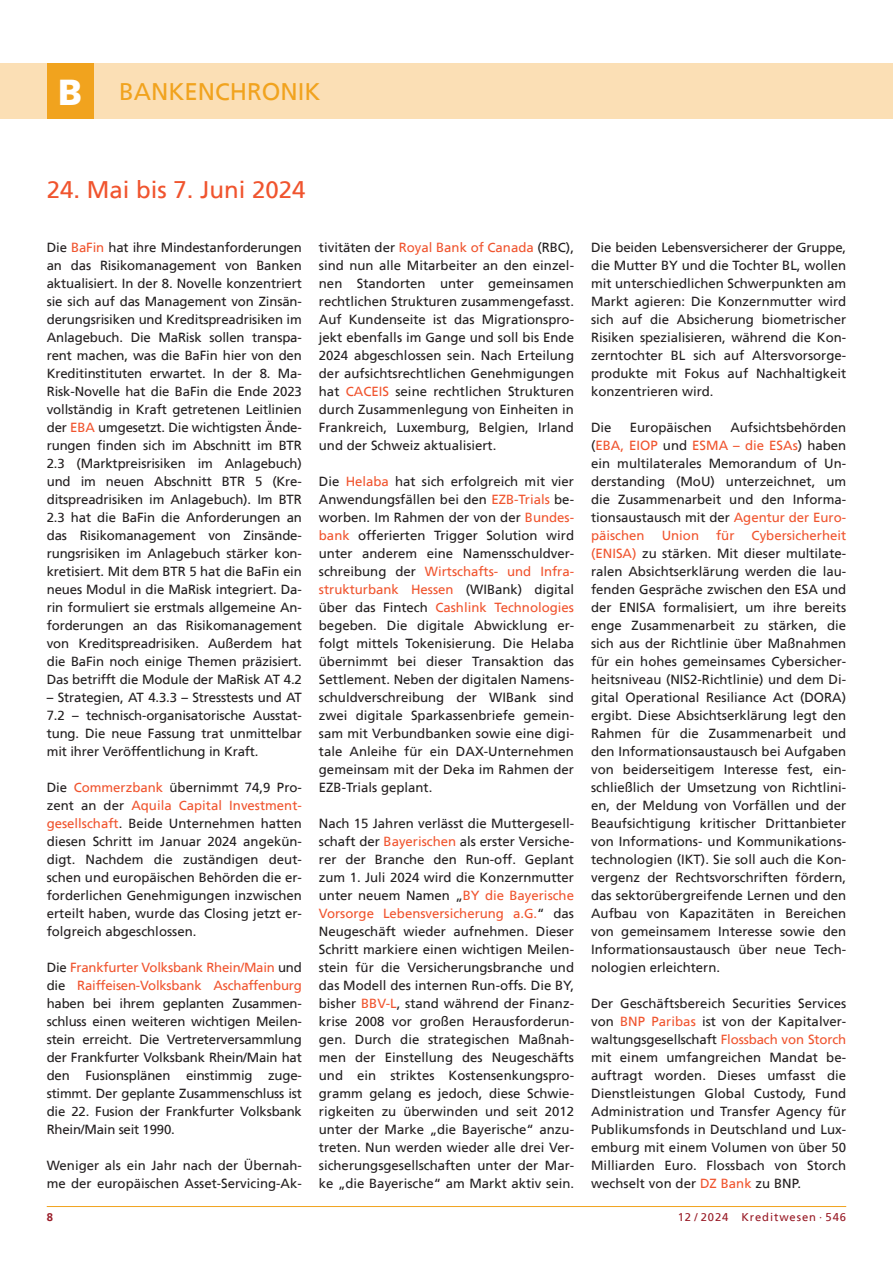
<style>
.page{position:relative;width:893px;height:1263px;background:#fff}
.page>*{position:absolute;margin:0;border:0;box-sizing:border-box;transform-origin:0 0}
.t1{font:24px "Frutiger";color:#f0542e}
.t2{font:24px "Frutiger";color:#f1a31e}
.t3{font:13.2px/18px "Frutiger";color:#231f20;text-align:justify}
.t4{font:13.2px "Frutiger";color:#f0542e}
.t5{font:11.25px "Frutiger";letter-spacing:.08em;color:#981a26}
.t6{font:700 11.25px "Frutiger";color:#981a26}
.s1{font-weight:900;font-size:36px;color:#fff}
.s2{color:#f0542e}
</style>
<div class="page">
<div style="left:0;top:64px;width:893px;height:55px;background:#fbdfb5"></div>
<hr style="left:47px;top:1206px;width:799px;height:1px;background:#f1a31e">
<div style="left:47px;top:64px;width:47px;height:55px;background:#f1a31e"></div>
<h1 class="t2" style="left:58px;top:81px;width:264px"><span class="s1">B</span> BANKENCHRONIK</h1>
<h1 class="t1" style="left:47px;top:179px;width:260px">24. Mai bis 7. Juni 2024</h1>
<p class="t3" style="left:47px;top:239px;width:257px">Die <span class="s2">BaFin</span> hat ihre Mindestanforderungen an das Risikomanagement von Banken aktualisiert. In der 8. Novelle konzentriert sie sich auf das Management von Zinsän&shy;derungsrisiken und Kreditspreadrisiken im Anlagebuch. Die MaRisk sollen transpa&shy;rent machen, was die BaFin hier von den Kreditinstituten erwartet. In der 8. Ma-Risk-Novelle hat die BaFin die Ende 2023 vollständig in Kraft getretenen Leitlinien der <span class="s2">EBA</span> umgesetzt. Die wichtigsten Ände&shy;rungen finden sich im Abschnitt im BTR 2.3 (Marktpreisrisiken im Anlagebuch) und im neuen Abschnitt BTR 5 (Kre&shy;ditspreadrisiken im Anlagebuch). Im BTR 2.3 hat die BaFin die Anforderungen an das Risikomanagement von Zinsände&shy;rungsrisiken im Anlagebuch stärker kon&shy;kretisiert. Mit dem BTR 5 hat die BaFin ein neues Modul in die MaRisk integriert. Da&shy;rin formuliert sie erstmals allgemeine An&shy;forderungen an das Risikomanagement von Kreditspreadrisiken. Außerdem hat die BaFin noch einige Themen präzisiert.<br>Das betrifft die Module der MaRisk AT 4.2</p>
<p class="t3" style="left:47px;top:689px;width:257px">– Strategien, AT 4.3.3 – Stresstests und AT 7.2 – technisch-organisatorische Ausstat&shy;tung. Die neue Fassung trat unmittelbar mit ihrer Veröffentlichung in Kraft.</p>
<p class="t3" style="left:47px;top:779px;width:257px">Die <span class="s2">Commerzbank</span> übernimmt 74,9 Pro&shy;zent an der <span class="s2">Aquila Capital Investment&shy;gesellschaft</span>. Beide Unternehmen hatten diesen Schritt im Januar 2024 angekün&shy;digt. Nachdem die zuständigen deut&shy;schen und europäischen Behörden die er&shy;forderlichen Genehmigungen inzwischen erteilt haben, wurde das Closing jetzt er&shy;folgreich abgeschlossen.</p>
<p class="t3" style="left:47px;top:959px;width:257px">Die <span class="s2">Frankfurter Volksbank Rhein/Main</span> und die <span class="s2">Raiffeisen-Volksbank Aschaffenburg </span>haben bei ihrem geplanten Zusammen&shy;schluss einen weiteren wichtigen Meilen&shy;stein erreicht. Die Vertreterversammlung der Frankfurter Volksbank Rhein/Main hat den Fusionsplänen einstimmig zuge&shy;stimmt. Der geplante Zusammenschluss ist die 22. Fusion der Frankfurter Volksbank Rhein/Main seit 1990.</p>
<p class="t3" style="left:47px;top:1157px;width:257px">Weniger als ein Jahr nach der Übernah&shy;me der europäischen Asset-Servicing-Ak-</p>
<p class="t3" style="left:319px;top:239px;width:257px">tivitäten der <span class="s2">Royal Bank of Canada</span> (RBC), sind nun alle Mitarbeiter an den einzel&shy;nen Standorten unter gemeinsamen rechtlichen Strukturen zusammengefasst.<br>Auf Kundenseite ist das Migrationspro&shy;jekt ebenfalls im Gange und soll bis Ende 2024 abgeschlossen sein. Nach Erteilung der aufsichtsrechtlichen Genehmigungen hat <span class="s2">CACEIS</span> seine rechtlichen Strukturen durch Zusammenlegung von Einheiten in Frankreich, Luxemburg, Belgien, Irland und der Schweiz aktualisiert.</p>
<p class="t3" style="left:319px;top:473px;width:257px">Die <span class="s2">Helaba</span> hat sich erfolgreich mit vier Anwendungsfällen bei den <span class="s2">EZB-Trials</span> be&shy;worben. Im Rahmen der von der <span class="s2">Bundes&shy;bank</span> offerierten Trigger Solution wird unter anderem eine Namensschuldver&shy;schreibung der <span class="s2">Wirtschafts- und Infra&shy;strukturbank Hessen</span> (WIBank) digital über das Fintech <span class="s2">Cashlink Technologies </span>begeben. Die digitale Abwicklung er&shy;folgt mittels Tokenisierung. Die Helaba übernimmt bei dieser Transaktion das Settlement. Neben der digitalen Namens&shy;schuldverschreibung der WIBank sind zwei digitale Sparkassenbriefe gemein&shy;sam mit Verbundbanken sowie eine digi&shy;tale Anleihe für ein DAX-Unternehmen gemeinsam mit der Deka im Rahmen der EZB-Trials geplant.</p>
<p class="t3" style="left:319px;top:815px;width:257px">Nach 15 Jahren verlässt die Muttergesell&shy;schaft der <span class="s2">Bayerischen</span> als erster Versiche&shy;rer der Branche den Run-off. Geplant zum 1. Juli 2024 wird die Konzernmutter unter neuem Namen „<span class="s2">BY die Bayerische Vorsorge Lebensversicherung a.G.</span>“ das Neugeschäft wieder aufnehmen. Dieser Schritt markiere einen wichtigen Meilen&shy;stein für die Versicherungsbranche und das Modell des internen Run-offs. Die BY, bisher <span class="s2">BBV-L</span>, stand während der Finanz&shy;krise 2008 vor großen Herausforderun&shy;gen. Durch die strategischen Maßnah&shy;men der Einstellung des Neugeschäfts und ein striktes Kostensenkungspro&shy;gramm gelang es jedoch, diese Schwie&shy;rigkeiten zu überwinden und seit 2012 unter der Marke „die Bayerische“ anzu&shy;treten. Nun werden wieder alle drei Ver&shy;sicherungsgesellschaften unter der Mar&shy;ke „die Bayerische“ am Markt aktiv sein.</p>
<p class="t3" style="left:591px;top:239px;width:257px">Die beiden Lebensversicherer der Gruppe, die Mutter BY und die Tochter BL, wollen mit unterschiedlichen Schwerpunkten am Markt agieren: Die Konzernmutter wird sich auf die Absicherung biometrischer Risiken spezialisieren, während die Kon&shy;zerntochter BL sich auf Altersvorsorge&shy;produkte mit Fokus auf Nachhaltigkeit konzentrieren wird.</p>
<p class="t3" style="left:591px;top:419px;width:22px">Die</p>
<p class="t3" style="left:630px;top:419px;width:84px">Europäischen</p>
<p class="t3" style="left:591px;top:419px;width:257px;text-indent:139px">Aufsichtsbehörden (<span class="s2">EBA, EIOP</span> und <span class="s2">ESMA – die ESAs</span>) haben ein multilaterales Memorandum of Un&shy;derstanding (MoU) unterzeichnet, um die Zusammenarbeit und den Informa&shy;tionsaustausch mit der <span class="s2">Agentur der Euro&shy;päischen</span></p>
<p class="t4" style="left:662px;top:529px;width:39px">Union</p>
<p class="t4" style="left:716px;top:529px;width:20px">für</p>
<p class="t3" style="left:591px;top:527px;width:257px;text-indent:161px"><span class="s2">Cybersicherheit (ENISA)</span> zu stärken. Mit dieser multilate&shy;ralen Absichtserklärung werden die lau&shy;fenden Gespräche zwischen den ESA und der ENISA formalisiert, um ihre bereits enge Zusammenarbeit zu stärken, die sich aus der Richtlinie über Maßnahmen für ein hohes gemeinsames Cybersicher&shy;heitsniveau (NIS2-Richtlinie) und dem Di&shy;gital Operational Resiliance Act (DORA) ergibt. Diese Absichtserklärung legt den Rahmen für die Zusammenarbeit und den Informationsaustausch bei Aufgaben von beiderseitigem Interesse fest, ein&shy;schließlich der Umsetzung von Richtlini&shy;en, der Meldung von Vorfällen und der Beaufsichtigung kritischer Drittanbieter von Informations- und Kommunikations&shy;technologien (IKT). Sie soll auch die Kon&shy;vergenz der Rechtsvorschriften fördern, das sektorübergreifende Lernen und den Aufbau von Kapazitäten in Bereichen von gemeinsamem Interesse sowie den Informationsaustausch über neue Tech&shy;nologien erleichtern.</p>
<p class="t3" style="left:591px;top:995px;width:257px">Der Geschäftsbereich Securities Services von <span class="s2">BNP Paribas</span> ist von der Kapitalver&shy;waltungsgesellschaft <span class="s2">Flossbach von Storch </span>mit einem umfangreichen Mandat be&shy;auftragt worden. Dieses umfasst die Dienstleistungen Global Custody, Fund Administration und Transfer Agency für Publikumsfonds in Deutschland und Lux&shy;emburg mit einem Volumen von über 50<br>Milliarden Euro. Flossbach von Storch wechselt von der <span class="s2">DZ Bank</span> zu BNP.</p>
<p class="t6" style="left:47px;top:1211px;width:8px">8</p>
<p class="t5" style="left:678px;top:1211px;width:170px">12 / 2024 Kreditwesen · 546</p>
</div>
